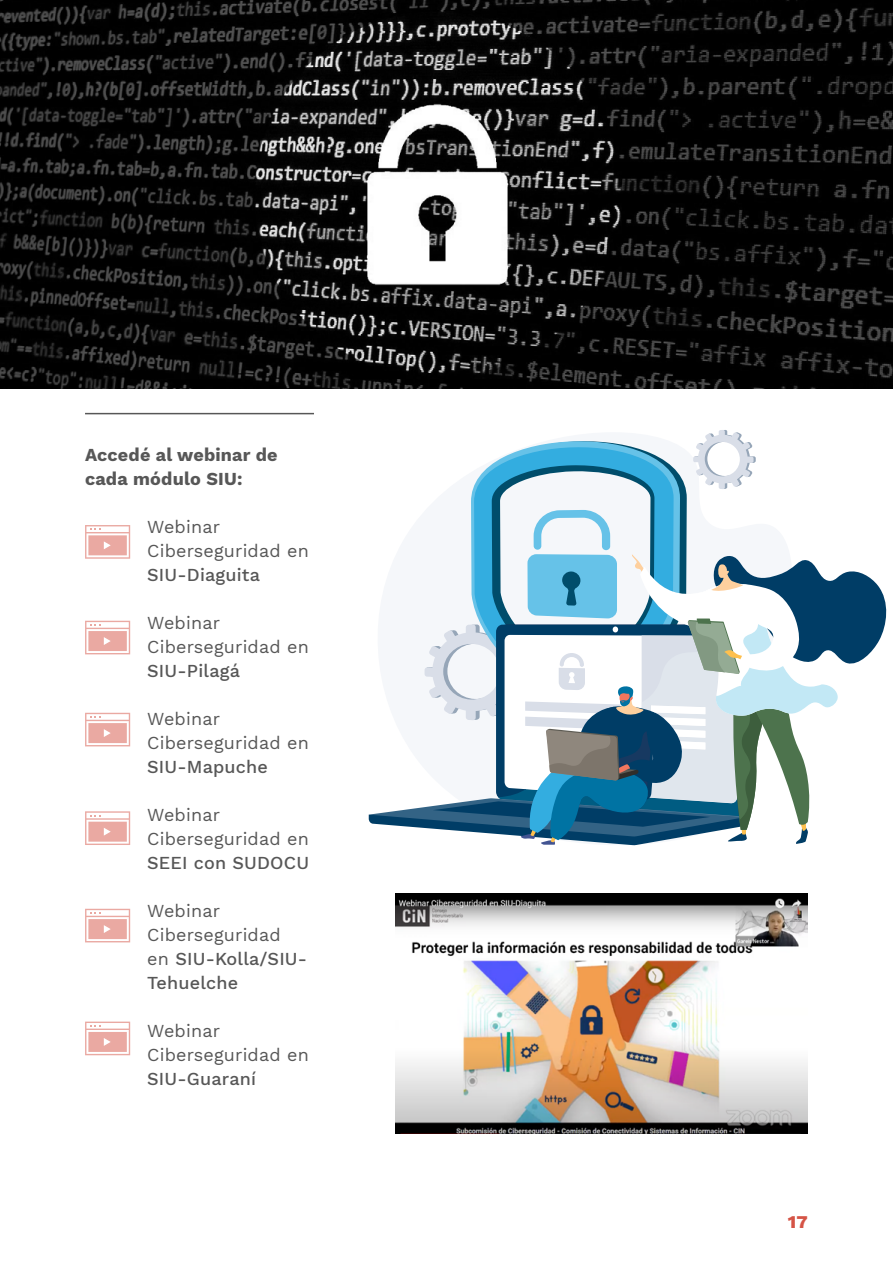
<style>
.page{position:relative;width:893px;height:1263px;background:#fff}
.page>*{position:absolute;margin:0;border:0;box-sizing:border-box;transform-origin:0 0}
.t1{font:700 21px "Work Sans";color:#d55446}
.t2{font:18px/24px "Work Sans";letter-spacing:.01em;color:#575757}
.t3{font:500 18px "Work Sans";letter-spacing:.01em;color:#575757}
.t4{font:700 18px/24px "Work Sans";letter-spacing:.01em;color:#575757}
.s1{font-weight:500}
</style>
<div class="page">
<svg style="left:85px;top:525px;width:45px;height:34px"></svg>
<svg style="left:85px;top:621px;width:45px;height:33px"></svg>
<svg style="left:85px;top:713px;width:45px;height:33px"></svg>
<svg style="left:85px;top:811px;width:45px;height:34px"></svg>
<svg style="left:85px;top:909px;width:45px;height:33px"></svg>
<svg style="left:85px;top:1021px;width:45px;height:34px"></svg>
<hr style="left:85px;top:413px;width:229px;height:1px;background:#575757">
<img style="left:0;top:0;width:893px;height:389px">
<img style="left:395px;top:893px;width:413px;height:240px">
<svg style="left:369px;top:430px;width:518px;height:415px"></svg>
<p class="t4" style="left:85px;top:442px;width:194px">Accedé al webinar de cada módulo SIU:</p>
<p class="t2" style="left:147px;top:514px;width:163px">Webinar<br>Ciberseguridad en</p>
<p class="t3" style="left:147px;top:561px;width:114px">SIU-Diaguita</p>
<p class="t2" style="left:147px;top:610px;width:163px">Webinar<br>Ciberseguridad en</p>
<p class="t3" style="left:147px;top:657px;width:94px">SIU-Pilagá</p>
<p class="t2" style="left:147px;top:706px;width:163px">Webinar<br>Ciberseguridad en</p>
<p class="t3" style="left:147px;top:753px;width:122px">SIU-Mapuche</p>
<p class="t2" style="left:147px;top:802px;width:163px">Webinar<br>Ciberseguridad en</p>
<p class="t3" style="left:147px;top:849px;width:163px">SEEI con SUDOCU</p>
<p class="t2" style="left:147px;top:898px;width:161px">Webinar<br>Ciberseguridad<br>en <span class="s1">SIU-Kolla/SIU-<br>Tehuelche</span></p>
<p class="t2" style="left:147px;top:1018px;width:163px">Webinar<br>Ciberseguridad en</p>
<p class="t3" style="left:147px;top:1065px;width:110px">SIU-Guaraní</p>
<p class="t1" style="left:788px;top:1205px;width:22px">17</p>
</div>
